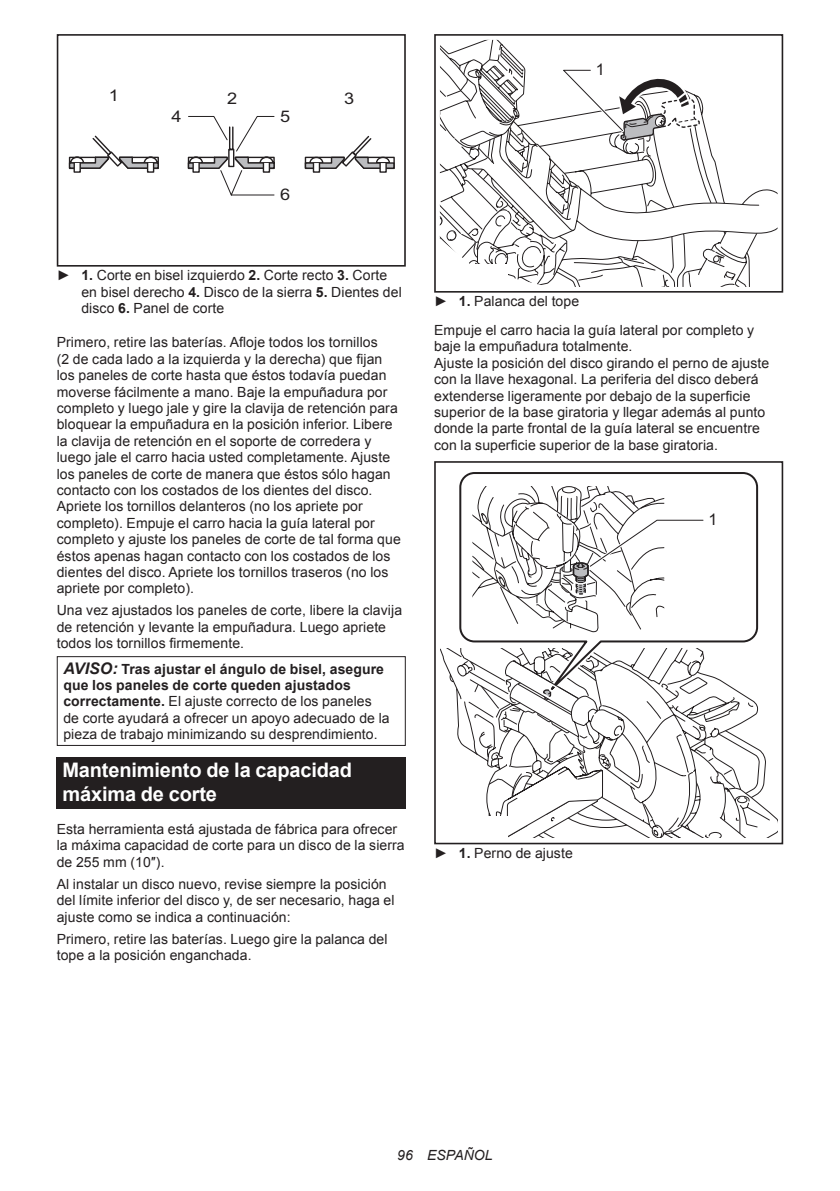
<style>
.page{position:relative;width:840px;height:1191px;background:#fff}
.page>*{position:absolute;margin:0;border:0;box-sizing:border-box;transform-origin:0 0}
.t1{font:700 20px/23.4px "Arial";letter-spacing:-.01em;color:#fff}
.t2{font:16px "Arial";color:#231f20;scale:1.13 1}
.t3{font:16px "Arial";color:#231f20}
.t4{font:14px/16.4px "Arial";letter-spacing:.005em;color:#231f20}
.t5{font:italic 14px "Arial";letter-spacing:.005em;color:#231f20}
.s1{font-weight:700}
.s2{font-weight:700;font-style:italic;font-size:16px}
</style>
<div class="page">
<div style="left:57px;top:34px;width:348px;height:233px;border:2px solid #231f20"></div>
<svg style="left:68px;top:116px;width:327px;height:80px"></svg>
<div style="left:57px;top:656px;width:348px;height:90px;border:1px solid #231f20"></div>
<div style="left:57px;top:757px;width:348px;height:52px;background:#231f20"></div>
<svg style="left:439px;top:40px;width:267px;height:212px"></svg>
<svg style="left:458px;top:128px;width:296px;height:159px"></svg>
<svg style="left:547px;top:184px;width:230px;height:57px"></svg>
<div style="left:434px;top:264px;width:73px;height:29px;background:#fff"></div>
<div style="left:434px;top:34px;width:348px;height:259px;border:2px solid #231f20"></div>
<svg style="left:556px;top:67px;width:144px;height:75px"></svg>
<svg style="left:458px;top:472px;width:300px;height:188px"></svg>
<svg style="left:443px;top:660px;width:333px;height:177px"></svg>
<div style="left:434px;top:816px;width:73px;height:28px;background:#fff"></div>
<div style="left:434px;top:461px;width:348px;height:383px;border:2px solid #231f20"></div>
<svg style="left:472px;top:486px;width:233px;height:152px"></svg>
<p class="t2" style="left:109px;top:85px;width:10px">1</p>
<p class="t2" style="left:227px;top:87px;width:10px">2</p>
<p class="t2" style="left:344px;top:87px;width:10px">3</p>
<p class="t2" style="left:171px;top:106px;width:10px">4</p>
<p class="t2" style="left:280px;top:106px;width:10px">5</p>
<p class="t2" style="left:280px;top:184px;width:10px">6</p>
<p class="t4" style="left:81px;top:267px;width:322px;text-indent:-25px">► <span class="s1">1.</span> Corte en bisel izquierdo <span class="s1">2.</span> Corte recto <span class="s1">3.</span> Corte en bisel derecho <span class="s1">4.</span> Disco de la sierra <span class="s1">5.</span> Dientes del disco <span class="s1">6.</span> Panel de corte</p>
<p class="t4" style="left:57px;top:334px;width:345px">Primero, retire las baterías. Afloje todos los tornillos<br>(2 de cada lado a la izquierda y la derecha) que fijan los paneles de corte hasta que éstos todavía puedan moverse fácilmente a mano. Baje la empuñadura por completo y luego jale y gire la clavija de retención para bloquear la empuñadura en la posición inferior. Libere la clavija de retención en el soporte de corredera y luego jale el carro hacia usted completamente. Ajuste los paneles de corte de manera que éstos sólo hagan contacto con los costados de los dientes del disco.<br>Apriete los tornillos delanteros (no los apriete por completo). Empuje el carro hacia la guía lateral por completo y ajuste los paneles de corte de tal forma que éstos apenas hagan contacto con los costados de los dientes del disco. Apriete los tornillos traseros (no los apriete por completo).</p>
<p class="t4" style="left:57px;top:602px;width:346px">Una vez ajustados los paneles de corte, libere la clavija de retención y levante la empuñadura. Luego apriete todos los tornillos firmemente.</p>
<p class="t4" style="left:63px;top:661px;width:327px"><span class="s2">AVISO:</span> <span class="s1">Tras ajustar el ángulo de bisel, asegure que los paneles de corte queden ajustados correctamente.</span> El ajuste correcto de los paneles de corte ayudará a ofrecer un apoyo adecuado de la pieza de trabajo minimizando su desprendimiento.</p>
<h1 class="t1" style="left:62px;top:759px;width:291px">Mantenimiento de la capacidad máxima de corte</h1>
<p class="t4" style="left:57px;top:821px;width:349px">Esta herramienta está ajustada de fábrica para ofrecer la máxima capacidad de corte para un disco de la sierra de 255 mm (10″).</p>
<p class="t4" style="left:57px;top:876px;width:339px">Al instalar un disco nuevo, revise siempre la posición del límite inferior del disco y, de ser necesario, haga el ajuste como se indica a continuación:</p>
<p class="t4" style="left:57px;top:930px;width:332px">Primero, retire las baterías. Luego gire la palanca del tope a la posición enganchada.</p>
<p class="t3" style="left:595px;top:58px;width:10px">1</p>
<p class="t4" style="left:434px;top:287px;width:321px;line-height:28.8px">► <span class="s1">1.</span> Palanca del tope<br>Empuje el carro hacia la guía lateral por completo y</p>
<p class="t4" style="left:434px;top:338px;width:336px">baje la empuñadura totalmente.<br>Ajuste la posición del disco girando el perno de ajuste con la llave hexagonal. La periferia del disco deberá extenderse ligeramente por debajo de la superficie superior de la base giratoria y llegar además al punto donde la parte frontal de la guía lateral se encuentre con la superficie superior de la base giratoria.</p>
<p class="t4" style="left:434px;top:845px;width:140px">► <span class="s1">1.</span> Perno de ajuste</p>
<p class="t3" style="left:708px;top:508px;width:10px">1</p>
<p class="t5" style="left:397px;top:1146px;width:97px">96 ESPAÑOL</p>
</div>
